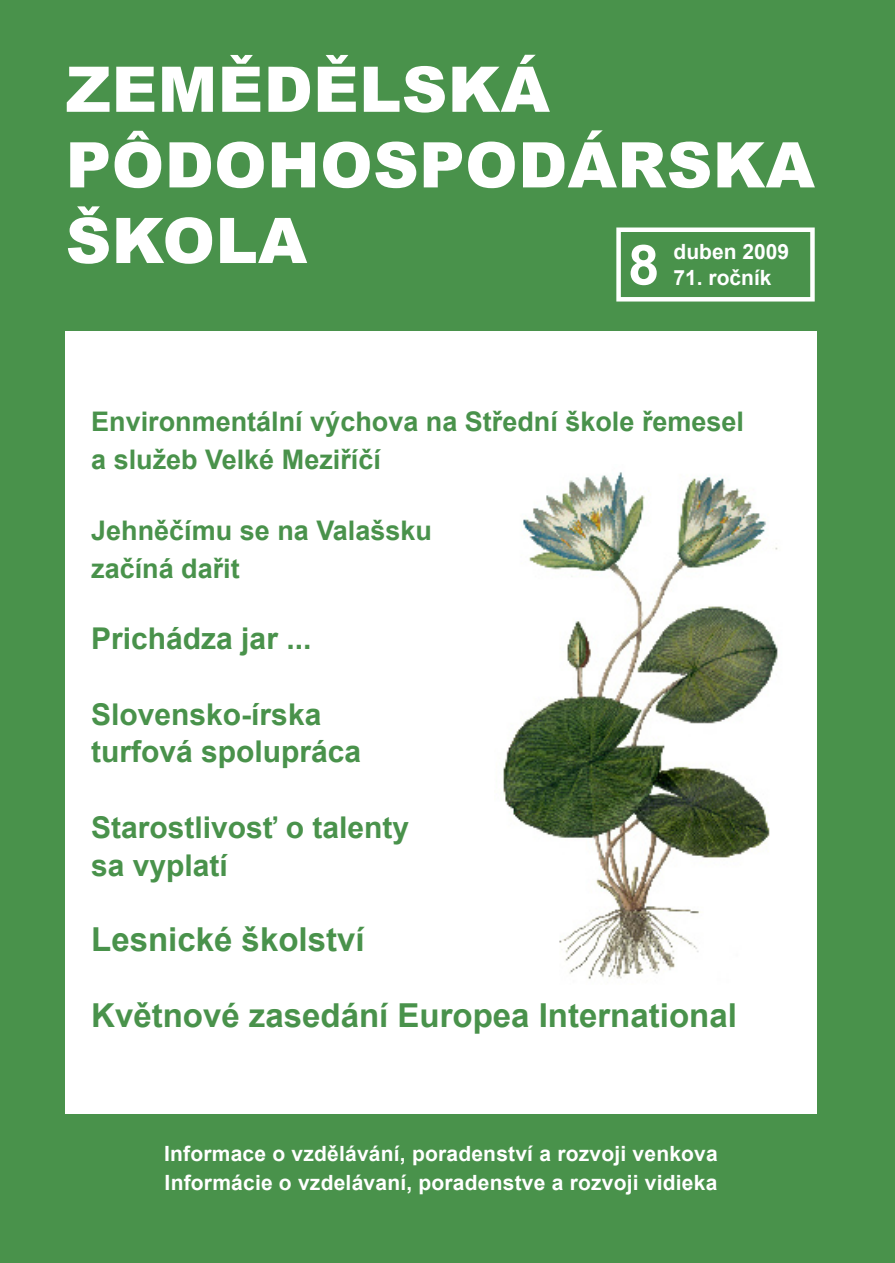
<style>
.page{position:relative;width:895px;height:1263px;background:#49924b}
.page>*{position:absolute;margin:0;border:0;box-sizing:border-box;transform-origin:0 0}
.t1{font:900 63px/75.6px "Arial";letter-spacing:.01em;color:#fff}
.t2{font:700 55.5px "Arial";color:#fff}
.t3{font:700 33px "Arial";color:#49924b}
.t4{font:700 30px/37.5px "Arial";color:#49924b}
.t5{font:700 27px/37.5px "Arial";color:#49924b}
.t6{font:700 21px/29.4px "Arial";letter-spacing:.01em;color:#fff}
</style>
<div class="page">
<div style="left:65px;top:331px;width:752px;height:782px;background:#fff"></div>
<div style="left:616px;top:227px;width:199px;height:74px;border:4px solid #fff"></div>
<img style="left:503px;top:472px;width:275px;height:507px">
<h1 class="t1" style="left:66px;top:50px;width:750px">ZEMĚDĚLSKÁ<br>PÔDOHOSPODÁRSKA<br>ŠKOLA</h1>
<h2 class="t2" style="left:628px;top:228px;width:32px">8</h2>
<p class="t6" style="left:673px;top:238px;width:117px">duben 2009</p>
<p class="t6" style="left:673px;top:263px;width:100px">71. ročník</p>
<p class="t5" style="left:91px;top:404px;width:654px">Environmentální výchova na Střední škole řemesel a služeb Velké Meziříčí</p>
<p class="t5" style="left:91px;top:513px;width:342px">Jehněčímu se na Valašsku začíná dařit</p>
<h3 class="t4" style="left:91px;top:621px;width:222px">Prichádza jar ...</h3>
<h3 class="t4" style="left:91px;top:697px;width:272px">Slovensko-írska turfová spolupráca</h3>
<h3 class="t4" style="left:91px;top:810px;width:319px">Starostlivosť o talenty sa vyplatí</h3>
<h3 class="t3" style="left:91px;top:918px;width:275px">Lesnické školství</h3>
<h3 class="t3" style="left:91px;top:994px;width:647px">Květnové zasedání Europea International</h3>
<p class="t6" style="left:164px;top:1139px;width:555px">Informace o vzdělávání, poradenství a rozvoji venkova<br>Informácie o vzdelávaní, poradenstve a rozvoji vidieka</p>
</div>
